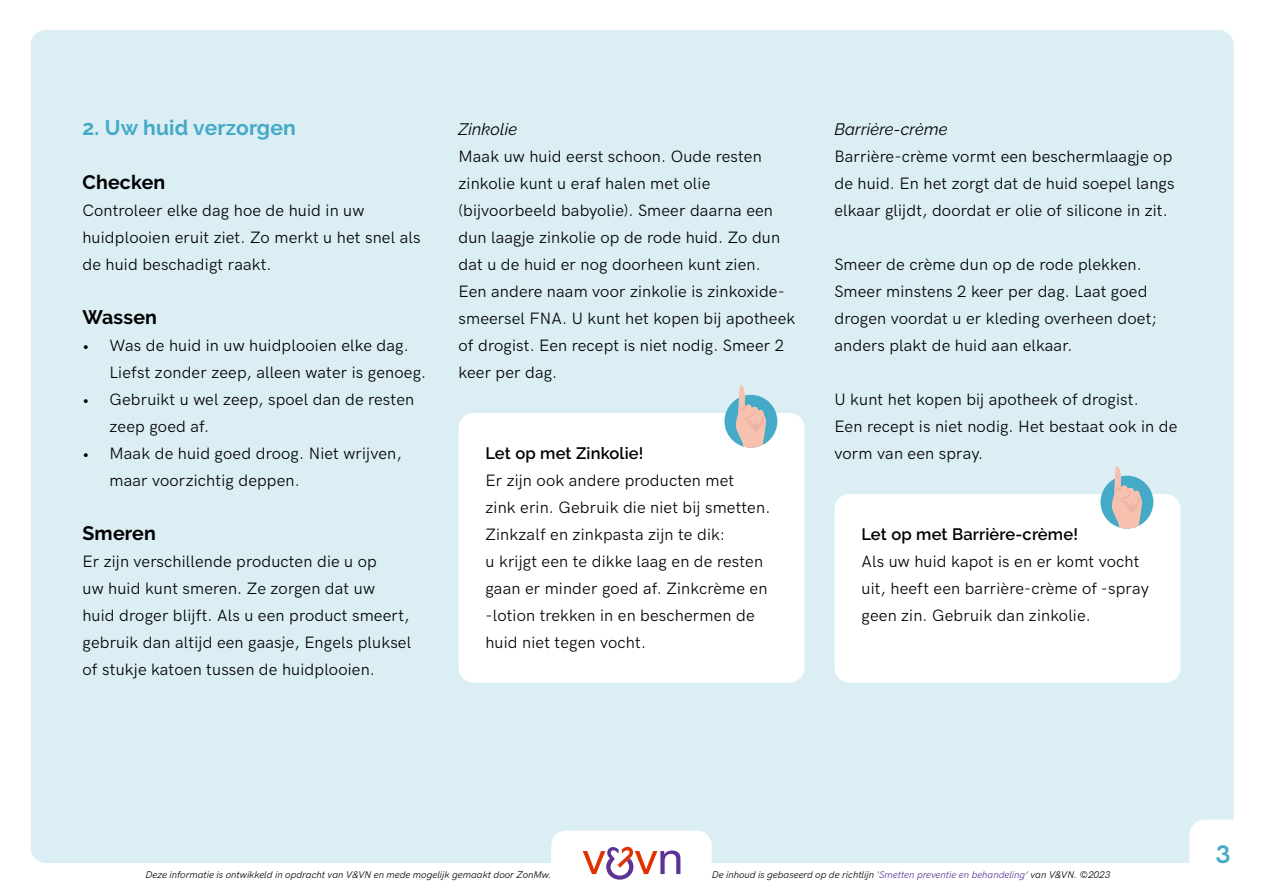
<style>
.page{position:relative;width:1263px;height:893px;background:#fff}
.page>*{position:absolute;margin:0;border:0;box-sizing:border-box;transform-origin:0 0}
.t1{font:700 25.5px "HK Grotesk";color:#45aac7}
.Kop_2__H3{font:700 21px "Raleway";letter-spacing:.01em;color:#45aac7}
.Kop_3__H4{font:700 19.5px "Raleway";letter-spacing:.01em;color:#000}
.Broodtekst__p{font:16.5px/27px "HK Grotesk";letter-spacing:.01em;color:#000}
.Opsomming__p{font:16.5px/27px "HK Grotesk";letter-spacing:.01em;color:#000}
.Kop_let-op__H6{font:600 16.5px "Raleway";letter-spacing:.01em;color:#000}
.Kop_4__H5{font:italic 16.5px "Raleway";letter-spacing:.01em;color:#000}
.t2{font:italic 9.75px "HK Grotesk";color:#000}
.s1{color:#5d3297}
</style>
<div class="page">
<div style="left:31px;top:30px;width:1203px;height:833px;background:#daeef4;border-radius:15px"></div>
<div style="left:1189px;top:819px;width:74px;height:74px;background:#fff;border-radius:15px"></div>
<div style="left:551px;top:830px;width:161px;height:63px;background:#fff;border-radius:15px"></div>
<svg style="left:583px;top:846px;width:97px;height:34px"></svg>
<div style="left:458px;top:413px;width:346px;height:270px;background:#fff;border-radius:15px"></div>
<div style="left:724px;top:395px;width:53px;height:53px;background:#45aac7;border-radius:50%"></div>
<svg style="left:736px;top:385px;width:30px;height:63px"></svg>
<div style="left:834px;top:494px;width:346px;height:189px;background:#fff;border-radius:15px"></div>
<div style="left:1100px;top:476px;width:53px;height:53px;background:#45aac7;border-radius:50%"></div>
<svg style="left:1112px;top:466px;width:30px;height:63px"></svg>
<h3 class="Kop_2__H3" style="left:82px;top:116px;width:215px">2. Uw huid verzorgen</h3>
<h4 class="Kop_3__H4" style="left:82px;top:171px;width:84px">Checken</h4>
<p class="Broodtekst__p" style="left:82px;top:196px;width:340px">Controleer elke dag hoe de huid in uw huidplooien eruit ziet. Zo merkt u het snel als de huid beschadigt raakt.</p>
<h4 class="Kop_3__H4" style="left:82px;top:306px;width:76px">Wassen</h4>
<p class="Opsomming__p" style="left:110px;top:331px;width:318px;text-indent:-27px">• Was de huid in uw huidplooien elke dag.<br>Liefst zonder zeep, alleen water is genoeg.</p>
<p class="Opsomming__p" style="left:110px;top:385px;width:306px;text-indent:-27px">• Gebruikt u wel zeep, spoel dan de resten zeep goed af.</p>
<p class="Opsomming__p" style="left:110px;top:439px;width:294px;text-indent:-27px">• Maak de huid goed droog. Niet wrijven, maar voorzichtig deppen.</p>
<h4 class="Kop_3__H4" style="left:82px;top:522px;width:75px">Smeren</h4>
<p class="Broodtekst__p" style="left:82px;top:547px;width:330px">Er zijn verschillende producten die u op<br>uw huid kunt smeren. Ze zorgen dat uw huid droger blijft. Als u een product smeert, gebruik dan altijd een gaasje, Engels pluksel of stukje katoen tussen de huidplooien.</p>
<h5 class="Kop_4__H5" style="left:458px;top:120px;width:60px">Zinkolie</h5>
<p class="Broodtekst__p" style="left:458px;top:142px;width:338px">Maak uw huid eerst schoon. Oude resten zinkolie kunt u eraf halen met olie (bijvoorbeeld babyolie). Smeer daarna een dun laagje zinkolie op de rode huid. Zo dun dat u de huid er nog doorheen kunt zien.<br>Een andere naam voor zinkolie is zinkoxide&shy;smeersel FNA. U kunt het kopen bij apotheek of drogist. Een recept is niet nodig. Smeer 2 keer per dag.</p>
<h6 class="Kop_let-op__H6" style="left:485px;top:444px;width:160px">Let op met Zinkolie!</h6>
<p class="Broodtekst__p" style="left:485px;top:466px;width:286px">Er zijn ook andere producten met<br>zink erin. Gebruik die niet bij smetten.<br>Zinkzalf en zinkpasta zijn te dik:<br>u krijgt een te dikke laag en de resten gaan er minder goed af. Zinkcrème en -lotion trekken in en beschermen de huid niet tegen vocht.</p>
<h5 class="Kop_4__H5" style="left:834px;top:120px;width:114px">Barrière-crème</h5>
<p class="Broodtekst__p" style="left:834px;top:142px;width:342px">Barrière-crème vormt een beschermlaagje op de huid. En het zorgt dat de huid soepel langs elkaar glijdt, doordat er olie of silicone in zit.</p>
<p class="Broodtekst__p" style="left:834px;top:250px;width:324px">Smeer de crème dun op de rode plekken.<br>Smeer minstens 2 keer per dag. Laat goed drogen voordat u er kleding overheen doet; anders plakt de huid aan elkaar.</p>
<p class="Broodtekst__p" style="left:834px;top:385px;width:344px">U kunt het kopen bij apotheek of drogist.<br>Een recept is niet nodig. Het bestaat ook in de vorm van een spray.</p>
<h6 class="Kop_let-op__H6" style="left:861px;top:525px;width:218px">Let op met Barrière-crème!</h6>
<p class="Broodtekst__p" style="left:861px;top:547px;width:289px">Als uw huid kapot is en er komt vocht uit, heeft een barrière-crème of -spray geen zin. Gebruik dan zinkolie.</p>
<p class="t2" style="left:145px;top:867px;width:407px">Deze informatie is ontwikkeld in opdracht van V&amp;VN en mede mogelijk gemaakt door ZonMw.</p>
<p class="t2" style="left:712px;top:867px;width:400px">De inhoud is gebaseerd op de richtlijn <span class="s1">‘Smetten preventie en behandeling’</span> van V&amp;VN. ©2023</p>
<h1 class="t1" style="left:1216px;top:835px;width:16px">3</h1>
</div>
